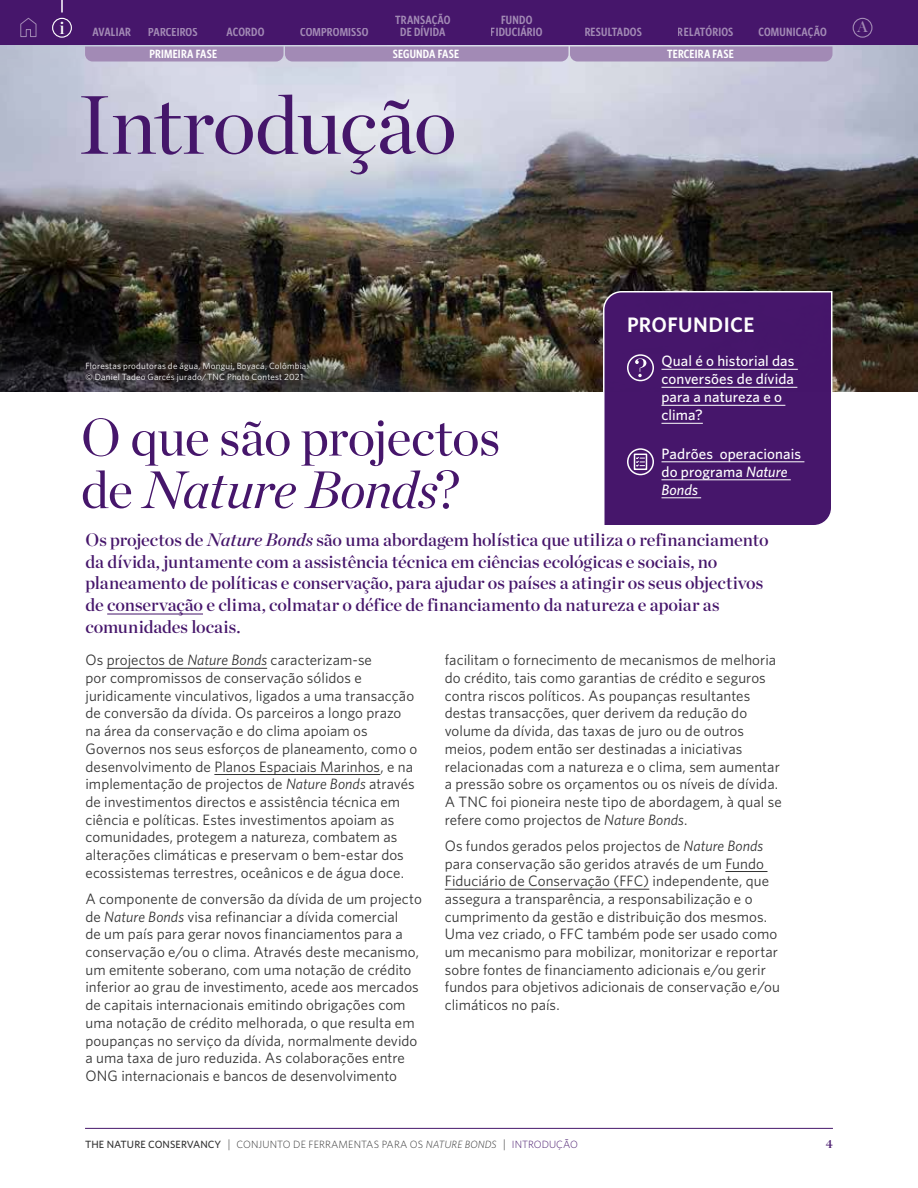
<style>
.page{position:relative;width:918px;height:1188px;background:#fff}
.page>*{position:absolute;margin:0;border:0;box-sizing:border-box;transform-origin:0 0}
.t1{font:82.5px "Chronicle Display";letter-spacing:-.02em;color:#46166b}
.t2{font:52.5px/52.5px "Chronicle Display";letter-spacing:-.01em;color:#46166b}
.t3{font:600 21px "Whitney";letter-spacing:.02em;color:#fff}
.t4{font:18px/21.6px "Chronicle Display Semi";letter-spacing:-.005em;color:#46166b}
.t5{font:18px "Chronicle Display Semi";color:#fff}
.t6{font:15px/17.7px "Whitney";letter-spacing:.005em;color:#333}
.t7{font:500 15px/18px "Whitney";letter-spacing:.005em;color:#fff}
.t8{font:15px "Chronicle Display Semi";color:#fff}
.t9{font:600 12px/12px "Whitney Condensed";letter-spacing:.015em;color:#fff;text-align:center}
.t10{font:12px "Chronicle Display Semi";color:#46166b}
.t11{font:300 10.5px "Whitney";letter-spacing:.01em;color:#333}
.t12{font:9px/10.8px "Whitney";letter-spacing:.025em;color:#fff}
.s1{font-style:italic}
.s2{font-weight:500}
.s3{font-size:12px}
.s4{color:#46166b}
</style>
<div class="page">
<hr style="left:107px;top:614px;width:96px;height:1px;background:#46166b">
<hr style="left:107px;top:668px;width:160px;height:1px;background:#333">
<hr style="left:214px;top:774px;width:166px;height:1px;background:#333">
<hr style="left:725px;top:871px;width:42px;height:1px;background:#333">
<hr style="left:445px;top:889px;width:204px;height:1px;background:#333">
<div style="left:604px;top:392px;width:227px;height:133px;background:#46166b"></div>
<img style="left:0;top:45px;width:918px;height:347px">
<hr style="left:85px;top:1128px;width:748px;height:1px;background:#46166b">
<div style="left:0;top:0;width:918px;height:45px;background:#46166b"></div>
<svg style="left:61px;top:0;width:2px;height:12px"></svg>
<svg style="left:20px;top:17px;width:17px;height:20px"></svg>
<div style="left:52px;top:18px;width:20px;height:20px;border:1px solid #fff;border-radius:50%"></div>
<svg style="left:85px;top:46px;width:747px;height:16px"></svg>
<div style="left:853px;top:18px;width:20px;height:20px;border:1px solid #fff;border-radius:50%"></div>
<p class="t5" style="left:59px;top:13px;width:7px">i</p>
<p class="t9" style="left:93px;top:26px;width:40px">AVALIAR</p>
<p class="t9" style="left:148px;top:26px;width:51px">PARCEIROS</p>
<p class="t9" style="left:227px;top:26px;width:39px">ACORDO</p>
<p class="t9" style="left:300px;top:26px;width:70px">COMPROMISSO</p>
<p class="t9" style="left:395px;top:14px;width:57px">TRANSAÇÃO<br>DE DÍVIDA</p>
<p class="t9" style="left:491px;top:14px;width:53px">FUNDO<br>FIDUCIÁRIO</p>
<p class="t9" style="left:585px;top:26px;width:59px">RESULTADOS</p>
<p class="t9" style="left:678px;top:26px;width:57px">RELATÓRIOS</p>
<p class="t9" style="left:759px;top:26px;width:70px">COMUNICAÇÃO</p>
<p class="t8" style="left:857px;top:15px;width:12px">A</p>
<p class="t9" style="left:393px;top:48px;width:68px">SEGUNDA FASE</p>
<p class="t9" style="left:150px;top:48px;width:69px">PRIMEIRA FASE</p>
<p class="t9" style="left:667px;top:48px;width:68px">TERCEIRA FASE</p>
<h1 class="t1" style="left:78px;top:62px;width:381px">Introdução</h1>
<p class="t12" style="left:86px;top:360px;width:225px">Florestas produtoras de água, Mongui, Boyacá, Colômbia. © Daniel Tadeo Garcés jurado/TNC Photo Contest 2021</p>
<h2 class="t2" style="left:81px;top:407px;width:421px">O que são projectos de <span class="s1">Nature Bonds</span>?</h2>
<h3 class="t3" style="left:627px;top:312px;width:129px">PROFUNDICE</h3>
<p class="t7" style="left:662px;top:352px;width:135px">Qual é o historial das conversões de dívida para a natureza e o clima?</p>
<p class="t7" style="left:662px;top:444px;width:141px">Padrões operacionais do programa <span class="s1">Nature<br>Bonds</span></p>
<p class="t4" style="left:86px;top:528px;width:685px">Os projectos de <span class="s1">Nature Bonds</span> são uma abordagem holística que utiliza o refinanciamento da dívida, juntamente com a assistência técnica em ciências ecológicas e sociais, no planeamento de políticas e conservação, para ajudar os países a atingir os seus objectivos de conservação e clima, colmatar o défice de financiamento da natureza e apoiar as comunidades locais.</p>
<p class="t6" style="left:86px;top:651px;width:333px">Os projectos de <span class="s1">Nature Bonds</span> caracterizam-se<br>por compromissos de conservação sólidos e juridicamente vinculativos, ligados a uma transacção de conversão da dívida. Os parceiros a longo prazo na área da conservação e do clima apoiam os Governos nos seus esforços de planeamento, como o desenvolvimento de Planos Espaciais Marinhos, e na implementação de projectos de <span class="s1">Nature Bonds</span> através de investimentos directos e assistência técnica em ciência e políticas. Estes investimentos apoiam as comunidades, protegem a natureza, combatem as alterações climáticas e preservam o bem-estar dos ecossistemas terrestres, oceânicos e de água doce.</p>
<p class="t6" style="left:86px;top:890px;width:338px">A componente de conversão da dívida de um projecto de <span class="s1">Nature Bonds</span> visa refinanciar a dívida comercial<br>de um país para gerar novos financiamentos para a conservação e/ou o clima. Através deste mecanismo, um emitente soberano, com uma notação de crédito inferior ao grau de investimento, acede aos mercados de capitais internacionais emitindo obrigações com uma notação de crédito melhorada, o que resulta em poupanças no serviço da dívida, normalmente devido a uma taxa de juro reduzida. As colaborações entre ONG internacionais e bancos de desenvolvimento</p>
<p class="t6" style="left:445px;top:651px;width:339px">facilitam o fornecimento de mecanismos de melhoria do crédito, tais como garantias de crédito e seguros contra riscos políticos. As poupanças resultantes destas transacções, quer derivem da redução do volume da dívida, das taxas de juro ou de outros meios, podem então ser destinadas a iniciativas relacionadas com a natureza e o clima, sem aumentar a pressão sobre os orçamentos ou os níveis de dívida.<br>A TNC foi pioneira neste tipo de abordagem, à qual se refere como projectos de <span class="s1">Nature Bonds</span>.</p>
<p class="t6" style="left:445px;top:836px;width:337px">Os fundos gerados pelos projectos de <span class="s1">Nature Bonds </span>para conservação são geridos através de um Fundo Fiduciário de Conservação (FFC) independente, que assegura a transparência, a responsabilização e o cumprimento da gestão e distribuição dos mesmos.<br>Uma vez criado, o FFC também pode ser usado como um mecanismo para mobilizar, monitorizar e reportar sobre fontes de financiamento adicionais e/ou gerir fundos para objetivos adicionais de conservação e/ou climáticos no país.</p>
<p class="t11" style="left:85px;top:1138px;width:495px"><span class="s2">THE NATURE CONSERVANCY</span> <span class="s3">|</span> CONJUNTO DE FERRAMENTAS PARA OS <span class="s1">NATURE BONDS</span> <span class="s3">|</span> <span class="s4">INTRODUÇÃO</span></p>
<p class="t10" style="left:826px;top:1134px;width:8px">4</p>
</div>
